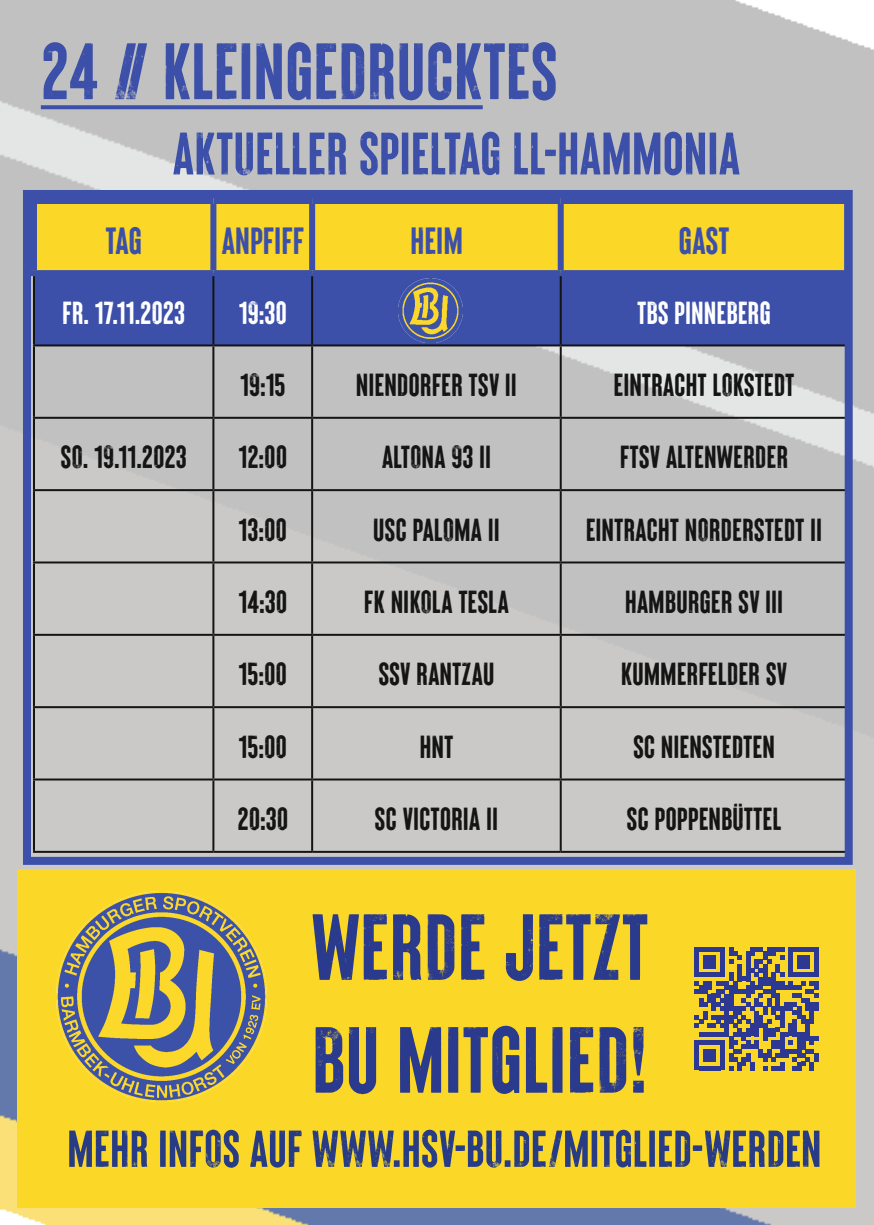
<style>
.page{position:relative;width:874px;height:1225px;background:#fff}
.page>*{position:absolute;margin:0;border:0;box-sizing:border-box;transform-origin:0 0}
.t1{font:94px/112.8px "Brixton Lead Vector";color:#2a3a8c}
.t2{font:80px "Brixton Lead Vector";color:#3c4fa9}
.t3{font:60px "Brixton Lead Vector";color:#3c4fa9}
.t4{font:52px "Brixton Lead Vector";color:#283c86}
.t5{font:38px "Brixton Lead Vector";color:#3c4fa9}
.t6{font:32px "Brixton Lead Vector";color:#131413}
.t7{font:32px "Brixton Lead Vector";color:#fff}
</style>
<div class="page">
<img style="left:0;top:0;width:873px;height:1225px">
<div style="left:17px;top:869px;width:838px;height:339px;background:#fbd828"></div>
<img style="left:57px;top:892px;width:209px;height:209px">
<svg style="left:694px;top:947px;width:123px;height:123px"></svg>
<svg style="left:41px;top:105px;width:441px;height:4px;background:#45a"></svg>
<div style="left:37px;top:204px;width:806px;height:66px;background:#fbd828"></div>
<div style="left:35px;top:276px;width:808px;height:68px;background:#3c4fa9"></div>
<hr style="left:33px;top:276px;width:2px;height:68px;background:#131413">
<hr style="left:212px;top:276px;width:2px;height:68px;background:#131413">
<hr style="left:311px;top:276px;width:2px;height:68px;background:#131413">
<hr style="left:559px;top:276px;width:2px;height:68px;background:#131413">
<hr style="left:33px;top:344px;width:180px;height:2px;background:#131413">
<hr style="left:33px;top:346px;width:2px;height:71px;background:#131413">
<hr style="left:213px;top:344px;width:99px;height:2px;background:#131413">
<hr style="left:212px;top:346px;width:2px;height:71px;background:#131413">
<hr style="left:312px;top:344px;width:248px;height:2px;background:#131413">
<hr style="left:311px;top:346px;width:2px;height:71px;background:#131413">
<hr style="left:560px;top:344px;width:287px;height:2px;background:#131413">
<hr style="left:559px;top:346px;width:2px;height:71px;background:#131413">
<hr style="left:33px;top:417px;width:180px;height:2px;background:#131413">
<hr style="left:33px;top:419px;width:2px;height:70px;background:#131413">
<hr style="left:213px;top:417px;width:99px;height:2px;background:#131413">
<hr style="left:212px;top:419px;width:2px;height:70px;background:#131413">
<hr style="left:312px;top:417px;width:248px;height:2px;background:#131413">
<hr style="left:311px;top:419px;width:2px;height:70px;background:#131413">
<hr style="left:560px;top:417px;width:287px;height:2px;background:#131413">
<hr style="left:559px;top:419px;width:2px;height:70px;background:#131413">
<hr style="left:33px;top:489px;width:180px;height:2px;background:#131413">
<hr style="left:33px;top:491px;width:2px;height:70px;background:#131413">
<hr style="left:213px;top:489px;width:99px;height:2px;background:#131413">
<hr style="left:212px;top:491px;width:2px;height:70px;background:#131413">
<hr style="left:312px;top:489px;width:248px;height:2px;background:#131413">
<hr style="left:311px;top:491px;width:2px;height:70px;background:#131413">
<hr style="left:560px;top:489px;width:287px;height:2px;background:#131413">
<hr style="left:559px;top:491px;width:2px;height:70px;background:#131413">
<hr style="left:33px;top:561px;width:180px;height:2px;background:#131413">
<hr style="left:33px;top:563px;width:2px;height:71px;background:#131413">
<hr style="left:213px;top:561px;width:99px;height:2px;background:#131413">
<hr style="left:212px;top:563px;width:2px;height:71px;background:#131413">
<hr style="left:312px;top:561px;width:248px;height:2px;background:#131413">
<hr style="left:311px;top:563px;width:2px;height:71px;background:#131413">
<hr style="left:560px;top:561px;width:287px;height:2px;background:#131413">
<hr style="left:559px;top:563px;width:2px;height:71px;background:#131413">
<hr style="left:33px;top:634px;width:180px;height:2px;background:#131413">
<hr style="left:33px;top:636px;width:2px;height:70px;background:#131413">
<hr style="left:213px;top:634px;width:99px;height:2px;background:#131413">
<hr style="left:212px;top:636px;width:2px;height:70px;background:#131413">
<hr style="left:312px;top:634px;width:248px;height:2px;background:#131413">
<hr style="left:311px;top:636px;width:2px;height:70px;background:#131413">
<hr style="left:560px;top:634px;width:287px;height:2px;background:#131413">
<hr style="left:559px;top:636px;width:2px;height:70px;background:#131413">
<hr style="left:33px;top:706px;width:180px;height:2px;background:#131413">
<hr style="left:33px;top:708px;width:2px;height:70px;background:#131413">
<hr style="left:213px;top:706px;width:99px;height:2px;background:#131413">
<hr style="left:212px;top:708px;width:2px;height:70px;background:#131413">
<hr style="left:312px;top:706px;width:248px;height:2px;background:#131413">
<hr style="left:311px;top:708px;width:2px;height:70px;background:#131413">
<hr style="left:560px;top:706px;width:287px;height:2px;background:#131413">
<hr style="left:559px;top:708px;width:2px;height:70px;background:#131413">
<hr style="left:33px;top:778px;width:180px;height:2px;background:#131413">
<hr style="left:33px;top:780px;width:2px;height:71px;background:#131413">
<hr style="left:213px;top:778px;width:99px;height:2px;background:#131413">
<hr style="left:212px;top:780px;width:2px;height:71px;background:#131413">
<hr style="left:312px;top:778px;width:248px;height:2px;background:#131413">
<hr style="left:311px;top:780px;width:2px;height:71px;background:#131413">
<hr style="left:560px;top:778px;width:287px;height:2px;background:#131413">
<hr style="left:559px;top:780px;width:2px;height:71px;background:#131413">
<hr style="left:33px;top:851px;width:180px;height:2px;background:#131413">
<hr style="left:213px;top:851px;width:99px;height:2px;background:#131413">
<hr style="left:312px;top:851px;width:248px;height:2px;background:#131413">
<hr style="left:560px;top:851px;width:287px;height:2px;background:#131413">
<div style="left:31px;top:198px;width:182px;height:6px;background:#3c4fa9"></div>
<div style="left:31px;top:204px;width:6px;height:66px;background:#3c4fa9"></div>
<div style="left:213px;top:198px;width:99px;height:6px;background:#3c4fa9"></div>
<div style="left:210px;top:204px;width:6px;height:66px;background:#3c4fa9"></div>
<div style="left:312px;top:198px;width:248px;height:6px;background:#3c4fa9"></div>
<div style="left:309px;top:204px;width:6px;height:66px;background:#3c4fa9"></div>
<div style="left:560px;top:198px;width:289px;height:6px;background:#3c4fa9"></div>
<div style="left:557px;top:204px;width:6px;height:66px;background:#3c4fa9"></div>
<div style="left:31px;top:270px;width:182px;height:6px;background:#3c4fa9"></div>
<div style="left:213px;top:270px;width:99px;height:6px;background:#3c4fa9"></div>
<div style="left:312px;top:270px;width:248px;height:6px;background:#3c4fa9"></div>
<div style="left:560px;top:270px;width:289px;height:6px;background:#3c4fa9"></div>
<div style="left:23px;top:190px;width:829px;height:675px;border:8px solid #3c4fa9"></div>
<img style="left:398px;top:279px;width:64px;height:63px">
<h2 class="t2" style="left:41px;top:27px;width:518px">24 // KLEINGEDRUCKTES</h2>
<h3 class="t3" style="left:172px;top:121px;width:569px">AKTUELLER SPIELTAG LL-HAMMONIA</h3>
<p class="t5" style="left:105px;top:220px;width:38px">TAG</p>
<p class="t5" style="left:221px;top:220px;width:84px">ANPFIFF</p>
<p class="t5" style="left:410px;top:220px;width:54px">HEIM</p>
<p class="t5" style="left:678px;top:220px;width:52px">GAST</p>
<p class="t7" style="left:62px;top:295px;width:124px">FR. 17.11.2023</p>
<p class="t7" style="left:239px;top:295px;width:49px">19:30</p>
<p class="t7" style="left:637px;top:295px;width:135px">TBS PINNEBERG</p>
<p class="t6" style="left:240px;top:367px;width:47px">19:15</p>
<p class="t6" style="left:356px;top:367px;width:162px">NIENDORFER TSV II</p>
<p class="t6" style="left:613px;top:367px;width:182px">EINTRACHT LOKSTEDT</p>
<p class="t6" style="left:60px;top:440px;width:128px">SO. 19.11.2023</p>
<p class="t6" style="left:238px;top:440px;width:50px">12:00</p>
<p class="t6" style="left:381px;top:440px;width:111px">ALTONA 93 II</p>
<p class="t6" style="left:619px;top:440px;width:170px">FTSV ALTENWERDER</p>
<p class="t6" style="left:238px;top:512px;width:50px">13:00</p>
<p class="t6" style="left:373px;top:512px;width:128px">USC PALOMA II</p>
<p class="t6" style="left:585px;top:512px;width:238px">EINTRACHT NORDERSTEDT II</p>
<p class="t6" style="left:238px;top:584px;width:50px">14:30</p>
<p class="t6" style="left:363px;top:584px;width:147px">FK NIKOLA TESLA</p>
<p class="t6" style="left:624px;top:584px;width:160px">HAMBURGER SV III</p>
<p class="t6" style="left:238px;top:656px;width:50px">15:00</p>
<p class="t6" style="left:378px;top:656px;width:117px">SSV RANTZAU</p>
<p class="t6" style="left:620px;top:656px;width:167px">KUMMERFELDER SV</p>
<p class="t6" style="left:238px;top:729px;width:50px">15:00</p>
<p class="t6" style="left:419px;top:729px;width:35px">HNT</p>
<p class="t6" style="left:632px;top:729px;width:143px">SC NIENSTEDTEN</p>
<p class="t6" style="left:237px;top:801px;width:52px">20:30</p>
<p class="t6" style="left:374px;top:801px;width:125px">SC VICTORIA II</p>
<p class="t6" style="left:626px;top:801px;width:156px">SC POPPENBÜTTEL</p>
<h1 class="t1" style="left:311px;top:889px;width:338px">WERDE JETZT<br>BU MITGLIED!</h1>
<h3 class="t4" style="left:67px;top:1120px;width:755px">MEHR INFOS AUF WWW.HSV-BU.DE/MITGLIED-WERDEN</h3>
</div>
